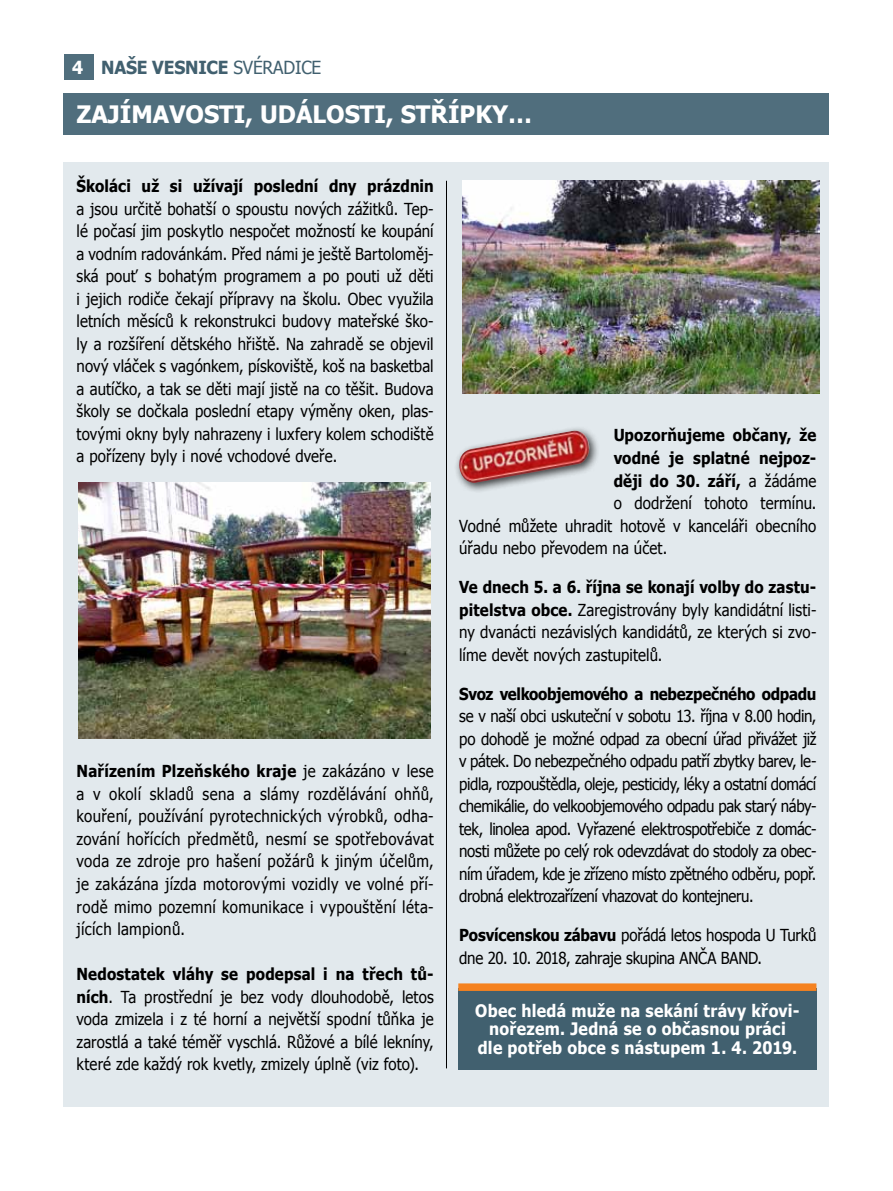
<style>
.page{position:relative;width:893px;height:1191px;background:#fff}
.page>*{position:absolute;margin:0;border:0;box-sizing:border-box;transform-origin:0 0}
.t1{font:700 24px "Tahoma";color:#fff}
.t2{font:700 18px "Tahoma";letter-spacing:-.01em;color:#41606f;scale:.96 1}
.t3{font:700 17.25px/18.6px "Tahoma";letter-spacing:.015em;color:#fff;text-align:center;scale:.92 1}
.t4{font:16.5px/22.5px "Tahoma";letter-spacing:.005em;color:#000;text-align:justify;scale:.91 1}
.t5{font:700 16.5px "Tahoma";color:#000;scale:.91 1}
.t6{font:16.5px/22.5px "Tahoma";letter-spacing:-.015em;color:#000;scale:.91 1}
.t7{font:700 16.5px "Tahoma";letter-spacing:-.02em;color:#000;scale:.91 1}
.s1{color:#fff}
.s2{font-weight:400}
.s3{font-weight:700}
</style>
<div class="page">
<div style="left:64px;top:54px;width:30px;height:26px;background:#506e7d"></div>
<div style="left:64px;top:162px;width:765px;height:945px;background:#e2e9ed"></div>
<div style="left:64px;top:94px;width:765px;height:41px;background:#506e7d"></div>
<img style="left:462px;top:180px;width:358px;height:213px">
<img style="left:78px;top:482px;width:352px;height:257px">
<div style="left:454px;top:426px;width:146px;height:68px;background:#000;opacity:.75"></div>
<img style="left:457px;top:430px;width:134px;height:54px">
<hr style="left:446px;top:181px;width:1px;height:887px;background:#000">
<div style="left:458px;top:988px;width:358px;height:81px;background:#41606f"></div>
<div style="left:458px;top:983px;width:358px;height:8px;background:#f58220"></div>
<p class="t2" style="left:72px;top:54px;width:261px"><span class="s1">4</span> Naše vesnice <span class="s2">svéradice</span></p>
<h1 class="t1" style="left:77px;top:98px;width:457px">Zajímavosti, události, střípky…</h1>
<p class="t5" style="left:77px;top:174px;width:394px">Školáci už si užívají poslední dny prázdnin</p>
<p class="t4" style="left:77px;top:197px;width:394px">a jsou určitě bohatší o spoustu nových zážitků. Tep&shy;lé počasí jim poskytlo nespočet možností ke koupání a vodním radovánkám. Před námi je ještě Bartoloměj&shy;ská pouť s bohatým programem a po pouti už děti i jejich rodiče čekají přípravy na školu. Obec využila letních měsíců k rekonstrukci budovy mateřské ško&shy;ly a rozšíření dětského hřiště. Na zahradě se objevil nový vláček s vagónkem, pískoviště, koš na basketbal a autíčko, a tak se děti mají jistě na co těšit. Budova školy se dočkala poslední etapy výměny oken, plas&shy;tovými okny byly nahrazeny i luxfery kolem schodiště a pořízeny byly i nové vchodové dveře.</p>
<p class="t4" style="left:77px;top:759px;width:394px"><span class="s3">Nařízením Plzeňského kraje</span> je zakázáno v lese a v okolí skladů sena a slámy rozdělávání ohňů, kouření, používání pyrotechnických výrobků, odha&shy;zování hořících předmětů, nesmí se spotřebovávat voda ze zdroje pro hašení požárů k jiným účelům, je zakázána jízda motorovými vozidly ve volné pří&shy;rodě mimo pozemní komunikace i vypouštění léta&shy;jících lampionů.</p>
<p class="t4" style="left:77px;top:962px;width:394px"><span class="s3">Nedostatek vláhy se podepsal i na třech tů&shy;ních</span>. Ta prostřední je bez vody dlouhodobě, letos voda zmizela i z té horní a největší spodní tůňka je zarostlá a také téměř vyschlá. Růžové a bílé lekníny, které zde každý rok kvetly, zmizely úplně (viz foto).</p>
<p class="t5" style="left:614px;top:424px;width:224px">Upozorňujeme občany, že</p>
<p class="t5" style="left:614px;top:446px;width:224px">vodné je splatné nejpoz-</p>
<p class="t5" style="left:614px;top:469px;width:224px">ději do 30. září, <span class="s2">a žádáme</span></p>
<p class="t4" style="left:614px;top:491px;width:224px">o dodržení tohoto termínu.</p>
<p class="t4" style="left:459px;top:513px;width:394px">Vodné můžete uhradit hotově v kanceláři obecního</p>
<p class="t4" style="left:459px;top:536px;width:230px">úřadu nebo převodem na účet.</p>
<p class="t4" style="left:459px;top:575px;width:394px"><span class="s3">Ve dnech 5. a 6. října se konají volby do zastu&shy;pitelstva obce.</span> Zaregistrovány byly kandidátní listi&shy;ny dvanácti nezávislých kandidátů, ze kterých si zvo&shy;líme devět nových zastupitelů.</p>
<p class="t7" style="left:459px;top:682px;width:394px">Svoz velkoobjemového a nebezpečného odpadu</p>
<p class="t4" style="left:459px;top:704px;width:394px">se v naší obci uskuteční v sobotu 13. října v 8.00 hodin, po dohodě je možné odpad za obecní úřad přivážet již v pátek. Do nebezpečného odpadu patří zbytky barev, le&shy;pidla, rozpouštědla, oleje, pesticidy, léky a ostatní domácí chemikálie, do velkoobjemového odpadu pak starý náby&shy;tek, linolea apod. Vyřazené elektrospotřebiče z domác&shy;nosti můžete po celý rok odevzdávat do stodoly za obec&shy;ním úřadem, kde je zřízeno místo zpětného odběru, popř. drobná elektrozařízení vhazovat do kontejneru.</p>
<p class="t6" style="left:459px;top:923px;width:394px"><span class="s3">Posvícenskou zábavu</span> pořádá letos hospoda U Turků dne 20. 10. 2018, zahraje skupina ANČA BAND.</p>
<p class="t3" style="left:475px;top:1000px;width:354px">Obec hledá muže na sekání trávy křovi&shy;nořezem. Jedná se o občasnou práci dle potřeb obce s nástupem 1. 4. 2019.</p>
</div>
